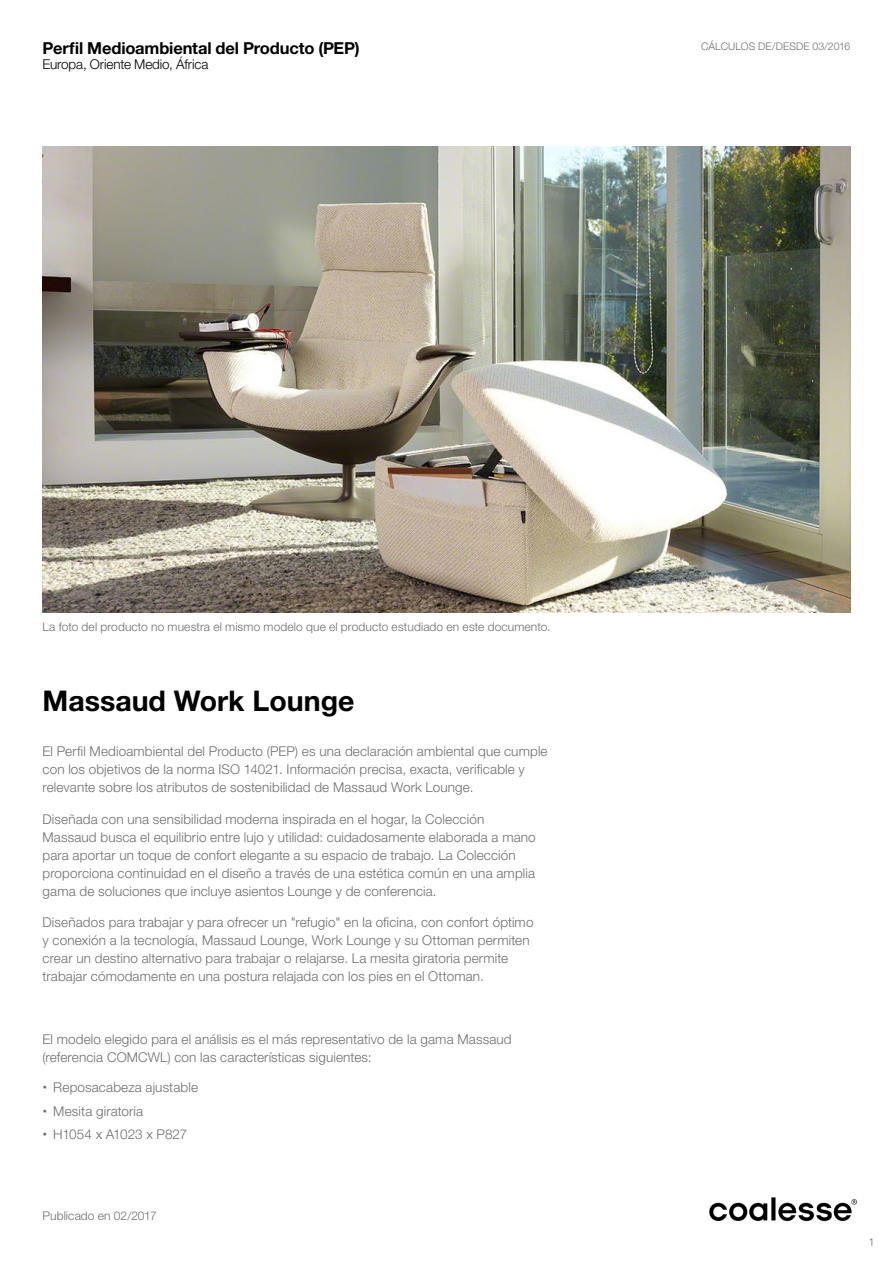
<style>
.page{position:relative;width:893px;height:1263px;background:#fff}
.page>*{position:absolute;margin:0;border:0;box-sizing:border-box;transform-origin:0 0}
.t1{font:700 28.5px "Helvetica Neue LT Pro";color:#000}
.t2{font:700 16.5px "Helvetica Neue LT Pro";letter-spacing:-.01em;color:#000}
.t3{font:300 13.5px/18px "Helvetica Neue LT Pro";letter-spacing:.01em;color:#6d6e71}
.t4{font:300 13.5px "Helvetica Neue LT Pro";letter-spacing:-.01em;color:#000}
.t5{font:300 13.5px "Helvetica Neue LT Pro";letter-spacing:-.01em;color:#6d6e71}
.t6{font:300 12px "Helvetica Neue LT Pro";letter-spacing:.01em;color:#6d6e71}
.t7{font:300 11.25px "Helvetica Neue LT Pro";color:#717271}
.t8{font:300 10.5px "Helvetica Neue LT Pro";letter-spacing:.01em;color:#6d6e71}
.s1{font-family:"Helvetica";font-weight:400}
</style>
<div class="page">
<img style="left:43px;top:147px;width:807px;height:465px">
<img style="left:709px;top:1197px;width:149px;height:25px">
<p class="t2" style="left:43px;top:38px;width:319px">Perfil Medioambiental del Producto (PEP)</p>
<p class="t4" style="left:43px;top:56px;width:167px">Europa, Oriente Medio, África</p>
<p class="t8" style="left:701px;top:40px;width:151px">CÁLCULOS DE/DESDE 03/2016</p>
<p class="t6" style="left:43px;top:619px;width:509px">La foto del producto no muestra el mismo modelo que el producto estudiado en este documento.</p>
<h1 class="t1" style="left:43px;top:683px;width:313px">Massaud Work Lounge</h1>
<p class="t3" style="left:43px;top:742px;width:507px">El Perfil Medioambiental del Producto (PEP) es una declaración ambiental que cumple con los objetivos de la norma ISO 14021. Información precisa, exacta, verificable y relevante sobre los atributos de sostenibilidad de Massaud Work Lounge.</p>
<p class="t3" style="left:43px;top:810px;width:495px">Diseñada con una sensibilidad moderna inspirada en el hogar, la Colección Massaud busca el equilibrio entre lujo y utilidad: cuidadosamente elaborada a mano para aportar un toque de confort elegante a su espacio de trabajo. La Colección proporciona continuidad en el diseño a través de una estética común en una amplia gama de soluciones que incluye asientos Lounge y de conferencia.</p>
<p class="t3" style="left:43px;top:913px;width:492px">Diseñados para trabajar y para ofrecer un "refugio" en la oficina, con confort óptimo y conexión a la tecnología, Massaud Lounge, Work Lounge y su Ottoman permiten crear un destino alternativo para trabajar o relajarse. La mesita giratoria permite trabajar cómodamente en una postura relajada con los pies en el Ottoman.</p>
<p class="t3" style="left:43px;top:1030px;width:471px">El modelo elegido para el análisis es el más representativo de la gama Massaud (referencia COMCWL) con las características siguientes:</p>
<p class="t3" style="left:43px;top:1078px;width:157px"><span class="s1">•</span> Reposacabeza ajustable</p>
<p class="t3" style="left:43px;top:1101px;width:102px"><span class="s1">•</span> Mesita giratoria</p>
<p class="t5" style="left:43px;top:1126px;width:146px"><span class="s1">•</span> H1054 x A1023 x P827</p>
<p class="t6" style="left:43px;top:1209px;width:116px">Publicado en 02/2017</p>
<p class="t7" style="left:868px;top:1235px;width:8px">1</p>
</div>
